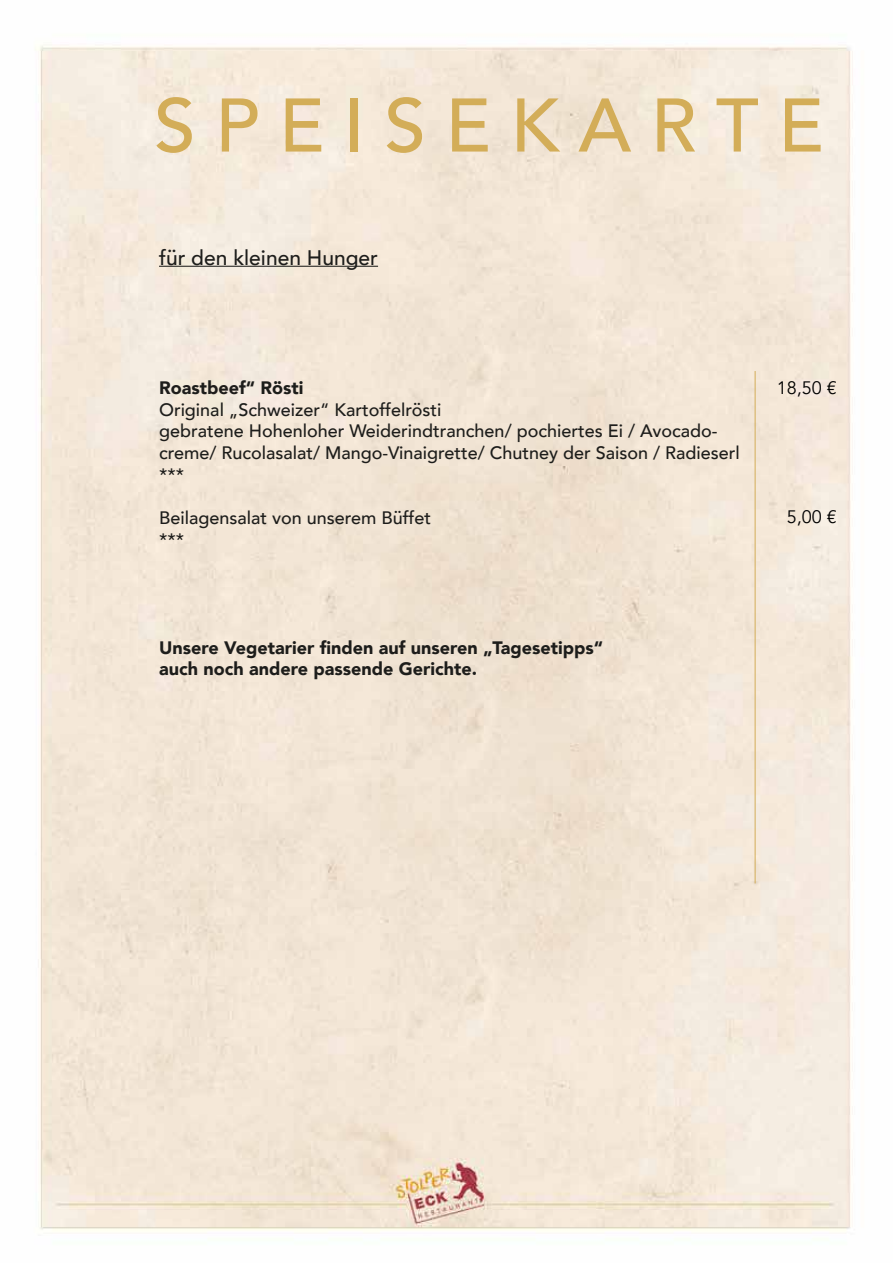
<style>
.page{position:relative;width:893px;height:1263px;background:#fff}
.page>*{position:absolute;margin:0;border:0;box-sizing:border-box;transform-origin:0 0}
.t1{font:500 75px "Avenir";color:#d3ad58}
.t2{font:500 21px "Avenir";color:#1d1d1b}
.t3{font:500 18px/21.6px "Avenir";color:#1d1d1b}
.t4{font:900 18px/21.6px "Avenir";color:#1d1d1b}
.t5{font:18px "Avenir";color:#000}
</style>
<div class="page">
<img style="left:35px;top:44px;width:818px;height:1187px">
<hr style="left:159px;top:266px;width:219px;height:1px;background:#1d1d1b">
<hr style="left:755px;top:371px;width:1px;height:512px;background:#d3ad58">
<h1 class="t1" style="left:154px;top:61px;width:671px">S P E I S E K A R T E</h1>
<p class="t2" style="left:159px;top:239px;width:221px">für den kleinen Hunger</p>
<p class="t4" style="left:159px;top:377px;width:146px">Roastbeef“ Rösti</p>
<p class="t3" style="left:159px;top:398px;width:582px">Original „Schweizer“ Kartoffelrösti<br>gebratene Hohenloher Weiderindtranchen/ pochiertes Ei / Avocado&shy;creme/ Rucolasalat/ Mango-Vinaigrette/ Chutney der Saison / Radieserl ***</p>
<p class="t3" style="left:159px;top:506px;width:274px">Beilagensalat von unserem Büffet ***</p>
<p class="t5" style="left:777px;top:377px;width:62px">18,50 €</p>
<p class="t5" style="left:787px;top:506px;width:52px">5,00 €</p>
<p class="t4" style="left:159px;top:636px;width:446px">Unsere Vegetarier finden auf unseren „Tagesetipps“ auch noch andere passende Gerichte.</p>
</div>
